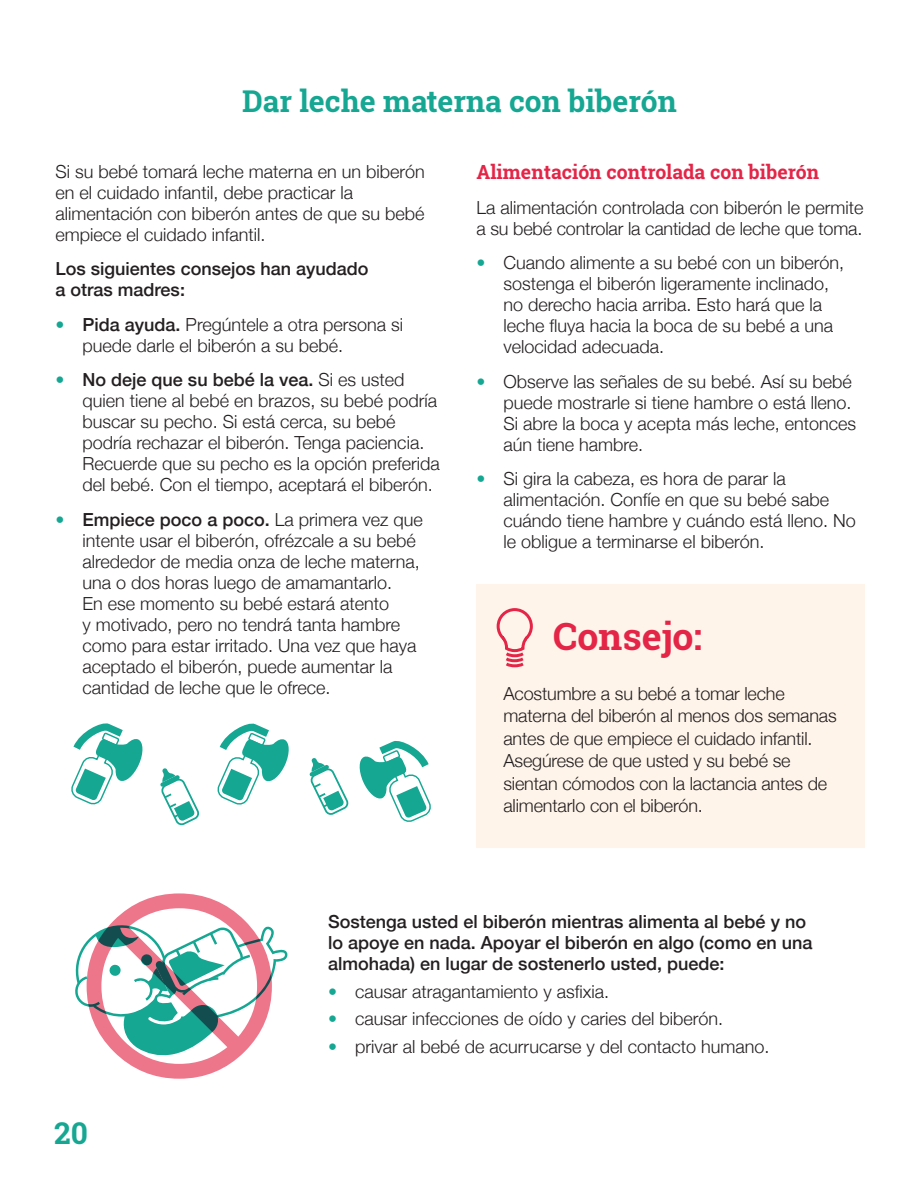
<style>
.page{position:relative;width:919px;height:1189px;background:#fff}
.page>*{position:absolute;margin:0;border:0;box-sizing:border-box;transform-origin:0 0}
.t1{font:700 37.5px "Roboto Slab";color:#e42547}
.t2{font:700 30px "Roboto Slab";color:#16a793}
.t3{font:700 19.5px "Roboto Slab";color:#e42547}
.t4{font:300 18px/21px "Helvetica Neue";color:#231f20}
.t5{font:500 18px/21px "Helvetica Neue";color:#231f20}
.s1{color:#16a793}
.s2{font-weight:500}
</style>
<div class="page">
<div style="left:476px;top:583px;width:388px;height:264px;background:#fef4ea"></div>
<svg style="left:496px;top:608px;width:37px;height:60px"></svg>
<svg style="left:71px;top:723px;width:72px;height:82px"></svg>
<svg style="left:160px;top:768px;width:39px;height:57px"></svg>
<svg style="left:217px;top:723px;width:72px;height:82px"></svg>
<svg style="left:309px;top:758px;width:40px;height:57px"></svg>
<svg style="left:359px;top:741px;width:72px;height:81px"></svg>
<svg style="left:75px;top:925px;width:212px;height:131px"></svg>
<h2 class="t2" style="left:242px;top:81px;width:436px">Dar leche materna con biberón</h2>
<p class="t4" style="left:55px;top:159px;width:371px">Si su bebé tomará leche materna en un biberón en el cuidado infantil, debe practicar la alimentación con biberón antes de que su bebé empiece el cuidado infantil.</p>
<p class="t5" style="left:55px;top:257px;width:314px">Los siguientes consejos han ayudado a otras madres:</p>
<p class="t4" style="left:82px;top:312px;width:322px;text-indent:-27px"><span class="s1">•</span> <span class="s2">Pida ayuda.</span> Pregúntele a otra persona si puede darle el biberón a su bebé.</p>
<p class="t4" style="left:82px;top:368px;width:359px;text-indent:-27px"><span class="s1">•</span> <span class="s2">No deje que su bebé la vea.</span> Si es usted quien tiene al bebé en brazos, su bebé podría buscar su pecho. Si está cerca, su bebé podría rechazar el biberón. Tenga paciencia.<br>Recuerde que su pecho es la opción preferida del bebé. Con el tiempo, aceptará el biberón.</p>
<p class="t4" style="left:82px;top:507px;width:342px;text-indent:-27px"><span class="s1">•</span> <span class="s2">Empiece poco a poco.</span> La primera vez que intente usar el biberón, ofrézcale a su bebé alrededor de media onza de leche materna, una o dos horas luego de amamantarlo.<br>En ese momento su bebé estará atento<br>y motivado, pero no tendrá tanta hambre como para estar irritado. Una vez que haya aceptado el biberón, puede aumentar la cantidad de leche que le ofrece.</p>
<h3 class="t3" style="left:476px;top:158px;width:344px">Alimentación controlada con biberón</h3>
<p class="t4" style="left:476px;top:195px;width:388px">La alimentación controlada con biberón le permite a su bebé controlar la cantidad de leche que toma.</p>
<p class="t4" style="left:503px;top:251px;width:342px;text-indent:-27px"><span class="s1">•</span> Cuando alimente a su bebé con un biberón, sostenga el biberón ligeramente inclinado, no derecho hacia arriba. Esto hará que la leche fluya hacia la boca de su bebé a una velocidad adecuada.</p>
<p class="t4" style="left:503px;top:369px;width:354px;text-indent:-27px"><span class="s1">•</span> Observe las señales de su bebé. Así su bebé puede mostrarle si tiene hambre o está lleno.<br>Si abre la boca y acepta más leche, entonces aún tiene hambre.</p>
<p class="t4" style="left:503px;top:467px;width:354px;text-indent:-27px"><span class="s1">•</span> Si gira la cabeza, es hora de parar la alimentación. Confíe en que su bebé sabe cuándo tiene hambre y cuándo está lleno. No le obligue a terminarse el biberón.</p>
<h4 class="t1" style="left:553px;top:610px;width:150px">Consejo:</h4>
<p class="t4" style="left:503px;top:680px;width:335px;line-height:22.5px">Acostumbre a su bebé a tomar leche materna del biberón al menos dos semanas antes de que empiece el cuidado infantil.<br>Asegúrese de que usted y su bebé se sientan cómodos con la lactancia antes de alimentarlo con el biberón.</p>
<h2 class="t2" style="left:54px;top:1112px;width:35px">20</h2>
<p class="t5" style="left:328px;top:909px;width:485px">Sostenga usted el biberón mientras alimenta al bebé y no lo apoye en nada. Apoyar el biberón en algo (como en una almohada) en lugar de sostenerlo usted, puede:</p>
<p class="t4" style="left:328px;top:979px;width:282px"><span class="s1">•</span> causar atragantamiento y asfixia.</p>
<p class="t4" style="left:328px;top:1006px;width:396px"><span class="s1">•</span> causar infecciones de oído y caries del biberón.</p>
<p class="t4" style="left:328px;top:1034px;width:443px"><span class="s1">•</span> privar al bebé de acurrucarse y del contacto humano.</p>
</div>
